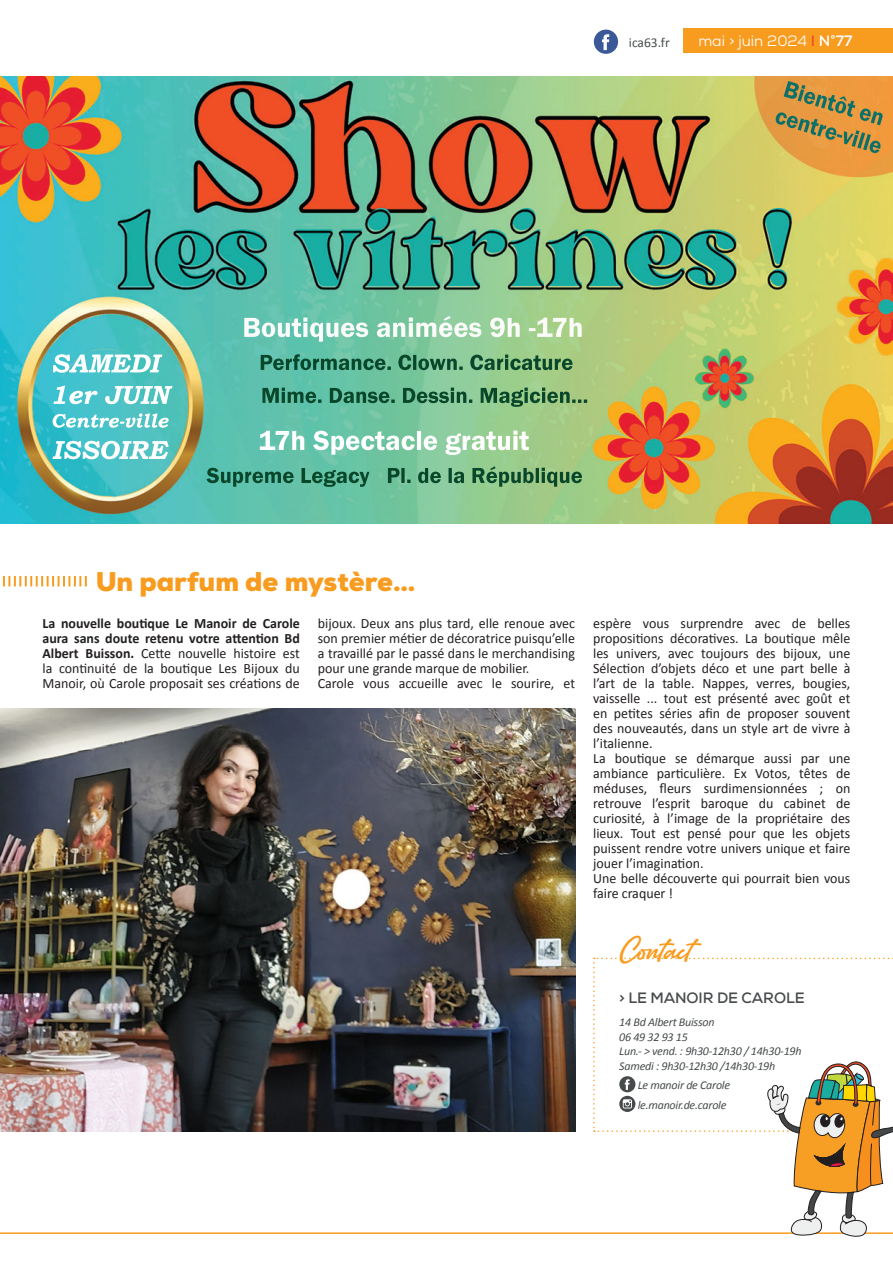
<style>
.page{position:relative;width:893px;height:1263px;background:#fff}
.page>*{position:absolute;margin:0;border:0;box-sizing:border-box;transform-origin:0 0}
.titre{font:900 27px "Nexa";color:#f89c20}
.t1{font:27px "Amertha PERSONALUSEONLY";color:#f89c20}
.t2{font:15px "Nexa";color:#fff}
.ENSEIGNE{font:700 15px "Nexa";letter-spacing:-.005em;color:#474b4c}
.Texte_courant{font:14.25px/15px "Calibri";color:#231f20;text-align:justify}
.t3{font:13.5px "Calibri";color:#474b4c}
.Coordonnées{font:italic 12px "Calibri";letter-spacing:-.02em;color:#474b4c}
.s1{font-weight:700;color:#f04d22}
.s2{font-weight:700}
</style>
<div class="page">
<div style="left:684px;top:29px;width:209px;height:24px;background:#f89c20"></div>
<div style="left:594px;top:30px;width:24px;height:24px;background:#3b5999;border-radius:50%"></div>
<svg style="left:602px;top:34px;width:7px;height:16px"></svg>
<svg style="left:3px;top:576px;width:84px;height:10px"></svg>
<img style="left:0;top:77px;width:892px;height:446px">
<img style="left:0;top:708px;width:575px;height:424px">
<hr style="left:0;top:1232px;width:893px;height:2px;background:#f89c20">
<svg style="left:593px;top:958px;width:300px;height:279px"></svg>
<hr style="left:892px;top:77px;width:1px;height:446px;background:#e9d757">
<p class="t3" style="left:629px;top:34px;width:42px">ica63.fr</p>
<p class="t2" style="left:698px;top:31px;width:156px">mai &gt; juin 2024 <span class="s1">I</span> <span class="s2">N°77</span></p>
<p class="titre" style="left:96px;top:564px;width:321px">Un parfum de mystère…</p>
<p class="Texte_courant" style="left:43px;top:615px;width:259px"><span class="s2">La nouvelle boutique Le Manoir de Carole aura sans doute retenu votre attention Bd Albert Buisson.</span> Cette nouvelle histoire est la continuité de la boutique Les Bijoux du Manoir, où Carole proposait ses créations de</p>
<p class="Texte_courant" style="left:318px;top:615px;width:259px">bijoux. Deux ans plus tard, elle renoue avec son premier métier de décoratrice puisqu’elle a travaillé par le passé dans le merchandising pour une grande marque de mobilier.</p>
<p class="Texte_courant" style="left:318px;top:675px;width:259px">Carole vous accueille avec le sourire, et</p>
<p class="Texte_courant" style="left:593px;top:615px;width:259px">espère vous surprendre avec de belles propositions décoratives. La boutique mêle les univers, avec toujours des bijoux, une Sélection d’objets déco et une part belle à l’art de la table. Nappes, verres, bougies, vaisselle ... tout est présenté avec goût et en petites séries afin de proposer souvent des nouveautés, dans un style art de vivre à l’italienne.</p>
<p class="Texte_courant" style="left:593px;top:750px;width:259px">La boutique se démarque aussi par une ambiance particulière. Ex Votos, têtes de méduses, fleurs surdimensionnées ; on retrouve l’esprit baroque du cabinet de curiosité, à l’image de la propriétaire des lieux. Tout est pensé pour que les objets puissent rendre votre univers unique et faire jouer l’imagination.</p>
<p class="Texte_courant" style="left:593px;top:870px;width:259px">Une belle découverte qui pourrait bien vous faire craquer !</p>
<p class="t1" style="left:618px;top:927px;width:76px">Contact</p>
<p class="ENSEIGNE" style="left:619px;top:988px;width:187px">&gt; LE MANOIR DE CAROLE</p>
<p class="Coordonnées" style="left:619px;top:1015px;width:97px">14 Bd Albert Buisson</p>
<p class="Coordonnées" style="left:619px;top:1029px;width:70px">06 49 32 93 15</p>
<p class="Coordonnées" style="left:619px;top:1044px;width:184px">Lun.- &gt; vend. : 9h30-12h30 / 14h30-19h</p>
<p class="Coordonnées" style="left:619px;top:1058px;width:157px">Samedi : 9h30-12h30 /14h30-19h</p>
<p class="Coordonnées" style="left:638px;top:1078px;width:94px">Le manoir de Carole</p>
<p class="Coordonnées" style="left:638px;top:1097px;width:90px">le.manoir.de.carole</p>
</div>
